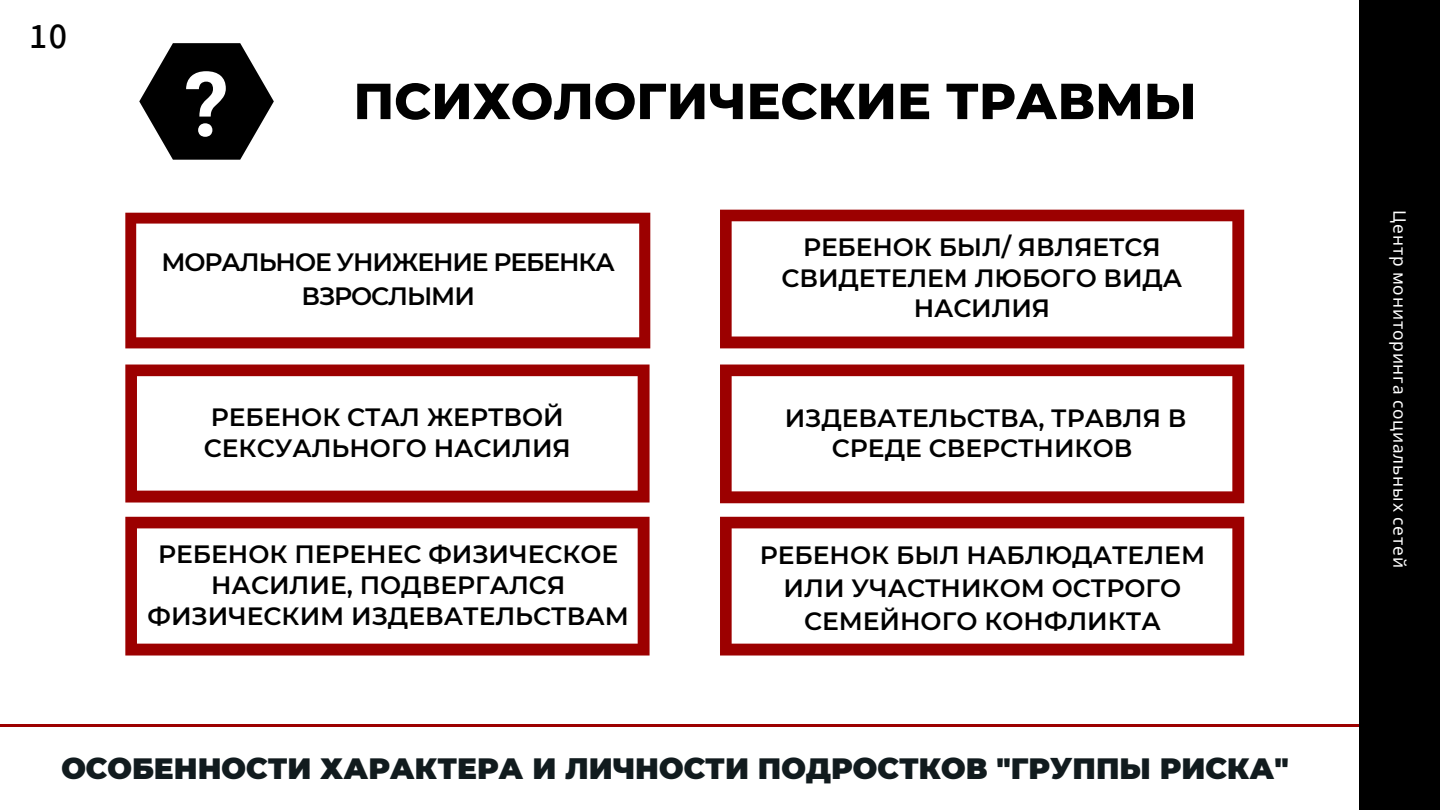
<style>
.page{position:relative;width:1440px;height:810px;background:#fff}
.page>*{position:absolute;margin:0;border:0;box-sizing:border-box;transform-origin:0 0}
.t1{font:700 90.3px "Roboto";color:#fff}
.t2{font:800 50.6px "Montserrat";color:#000}
.t3{font:600 36.2px "Assistant";color:#000}
.t4{font:900 29.3px "Montserrat";color:#111b1e}
.t5{font:600 25px/30.8px "Montserrat";color:#000;text-align:center}
.t6{font:600 25px/34.5px "Montserrat";letter-spacing:-.045em;color:#000;text-align:center}
.t7{font:17.3px "Noto Sans";letter-spacing:.05em;color:#fff}
</style>
<div class="page">
<svg style="left:139px;top:43px;width:135px;height:117px"></svg>
<svg style="left:125px;top:213px;width:525px;height:135px"></svg>
<svg style="left:125px;top:365px;width:525px;height:138px"></svg>
<hr style="left:0;top:724px;width:1359px;height:3px;background:#9c0000">
<div style="left:1359px;top:0;width:81px;height:810px;background:#000"></div>
<svg style="left:720px;top:210px;width:524px;height:138px"></svg>
<svg style="left:720px;top:365px;width:524px;height:138px"></svg>
<svg style="left:125px;top:517px;width:525px;height:139px"></svg>
<svg style="left:720px;top:517px;width:524px;height:139px"></svg>
<h3 class="t3" style="left:30px;top:11px;width:38px">10</h3>
<h1 class="t1" style="left:184px;top:53px;width:46px">?</h1>
<h2 class="t2" style="left:353px;top:70px;width:845px">ПСИХОЛОГИЧЕСКИЕ ТРАВМЫ</h2>
<p class="t6" style="left:162px;top:244px;width:455px">МОРАЛЬНОЕ УНИЖЕНИЕ РЕБЕНКА<br>ВЗРОСЛЫМИ</p>
<p class="t5" style="left:204px;top:402px;width:369px;text-align:left">РЕБЕНОК СТАЛ ЖЕРТВОЙ<br>СЕКСУАЛЬНОГО НАСИЛИЯ</p>
<p class="t5" style="left:782px;top:231px;width:402px">РЕБЕНОК БЫЛ/ ЯВЛЯЕТСЯ<br>СВИДЕТЕЛЕМ ЛЮБОГО ВИДА<br>НАСИЛИЯ</p>
<p class="t5" style="left:785px;top:402px;width:403px">ИЗДЕВАТЕЛЬСТВА, ТРАВЛЯ В<br>СРЕДЕ СВЕРСТНИКОВ</p>
<p class="t5" style="left:148px;top:539px;width:483px">РЕБЕНОК ПЕРЕНЕС ФИЗИЧЕСКОЕ<br>НАСИЛИЕ, ПОДВЕРГАЛСЯ<br>ФИЗИЧЕСКИМ ИЗДЕВАТЕЛЬСТВАМ</p>
<p class="t5" style="left:760px;top:538px;width:447px;line-height:33px">РЕБЕНОК БЫЛ НАБЛЮДАТЕЛЕМ<br>ИЛИ УЧАСТНИКОМ ОСТРОГО<br>СЕМЕЙНОГО КОНФЛИКТА</p>
<p class="t4" style="left:61px;top:751px;width:1229px">ОСОБЕННОСТИ ХАРАКТЕРА И ЛИЧНОСТИ ПОДРОСТКОВ "ГРУППЫ РИСКА"</p>
<p class="t7" style="left:1412px;top:210px;width:359px;rotate:90deg">Центр мониторинга социальных сетей</p>
</div>
